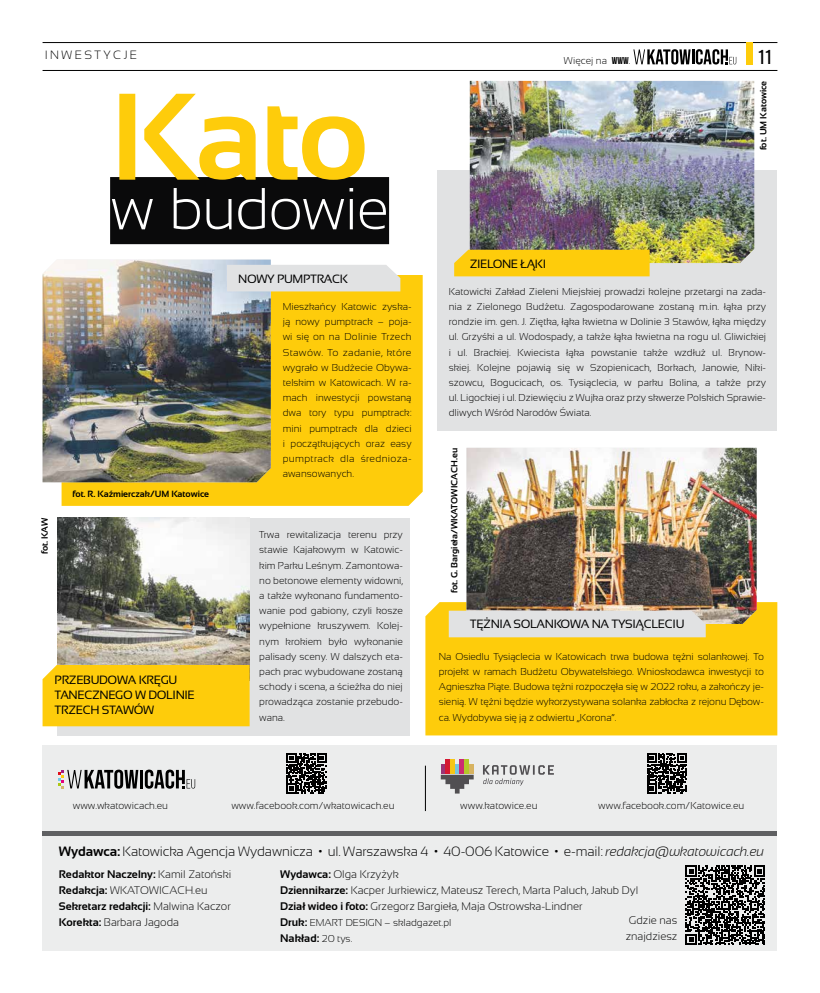
<style>
.page{position:relative;width:820px;height:993px;background:#fff}
.page>*{position:absolute;margin:0;border:0;box-sizing:border-box;transform-origin:0 0}
.t1{font:700 123px "Sansation";color:#fecc0b}
.t2{font:300 59.1px "Sansation";letter-spacing:-.02em;color:#fff}
.t3{font:17px "Oswald";color:#000}
.t4{font:300 13.5px "Sansation";letter-spacing:-.01em;color:#000}
.t5{font:12px/15px "Sansation";letter-spacing:-.03em;color:#000}
.t6{font:300 12px "Sansation";letter-spacing:.2em;color:#000}
.t7{font:300 11px/16px "Sansation";color:#000}
.t8{font:700 11px "Sansation";color:#000}
.t9{font:300 10px/15.2px "Sansation";color:#000;text-align:justify}
.t10{font:700 9px "Sansation";color:#000}
.s1{font-family:"Bebas Neue";font-weight:400}
.s2{font-weight:700}
.s3{font-style:italic}
.s4{font-weight:700;font-size:11px}
.s5{font-weight:300;font-size:10px}
</style>
<div class="page">
<hr style="left:43px;top:42px;width:734px;height:1px;background:#000">
<svg style="left:633px;top:49px;width:103px;height:15px"></svg>
<hr style="left:43px;top:70px;width:734px;height:1px;background:#000">
<div style="left:746px;top:43px;width:6px;height:22px;background:#fecc0b"></div>
<div style="left:43px;top:835px;width:734px;height:115px;background:#eceded"></div>
<div style="left:43px;top:830px;width:734px;height:5px;background:#5f6062"></div>
<div style="left:43px;top:744px;width:734px;height:86px;background:#eceded"></div>
<hr style="left:425px;top:765px;width:1px;height:45px;background:#000">
<div style="left:445px;top:759px;width:5px;height:14px;background:#d51831"></div>
<hr style="left:450px;top:759px;width:4px;height:14px;background:#f6c617">
<div style="left:459px;top:759px;width:5px;height:14px;background:#cd2a72"></div>
<div style="left:464px;top:759px;width:5px;height:14px;background:#b4c82a"></div>
<svg style="left:440px;top:764px;width:33px;height:29px"></svg>
<svg style="left:483px;top:765px;width:70px;height:20px"></svg>
<svg style="left:58px;top:769px;width:80px;height:19px"></svg>
<hr style="left:140px;top:769px;width:3px;height:19px;background:#000">
<svg style="left:145px;top:769px;width:50px;height:19px"></svg>
<svg style="left:647px;top:753px;width:39px;height:40px"></svg>
<svg style="left:286px;top:753px;width:40px;height:40px"></svg>
<svg style="left:685px;top:865px;width:79px;height:79px"></svg>
<div style="left:110px;top:177px;width:279px;height:67px;background:#0a0a0b"></div>
<div style="left:62px;top:275px;width:360px;height:230px;background:#fecc0b"></div>
<div style="left:437px;top:170px;width:340px;height:260px;background:#e1e2e3"></div>
<div style="left:425px;top:602px;width:352px;height:133px;background:#fecc0b"></div>
<div style="left:58px;top:517px;width:352px;height:218px;background:#e1e2e3"></div>
<img style="left:469px;top:81px;width:285px;height:182px">
<img style="left:43px;top:259px;width:228px;height:223px">
<img style="left:466px;top:447px;width:290px;height:176px">
<img style="left:58px;top:517px;width:191px;height:147px">
<div style="left:454px;top:250px;width:195px;height:26px;background:#fecc0b"></div>
<div style="left:227px;top:265px;width:173px;height:26px;background:#e1e2e3"></div>
<div style="left:43px;top:664px;width:206px;height:62px;background:#fecc0b"></div>
<div style="left:448px;top:610px;width:257px;height:27px;background:#e1e2e3"></div>
<p class="t6" style="left:45px;top:48px;width:94px">I NWESTYCJE</p>
<h1 class="t1" style="left:110px;top:68px;width:260px">Kato</h1>
<h2 class="t2" style="left:110px;top:176px;width:280px">w budowie</h2>
<p class="t10" style="left:40px;top:554px;width:37px;rotate:-90deg">fot. KAW</p>
<p class="t10" style="left:72px;top:489px;width:138px">fot. R. Kaźmierczak/UM Katowice</p>
<p class="t5" style="left:55px;top:672px;width:142px">PRZEBUDOWA KRĘGU<br>TANECZNEGO W DOLINIE<br>TRZECH STAWÓW</p>
<p class="t5" style="left:238px;top:271px;width:111px">N OWY PUM PTRACK</p>
<p class="t9" style="left:283px;top:299px;width:130px">Mieszkańcy Katowic zyska&shy;ją nowy pumptrack – poja&shy;wi się on na Dolinie Trzech Stawów. To zadanie, które wygrało w Budżecie Obywa&shy;telskim w Katowicach. W ra&shy;mach inwestycji powstaną dwa tory typu pumptrack: mini pumptrack dla dzieci i początkujących oraz easy pumptrack dla średnioza&shy;awansowanych.</p>
<p class="t9" style="left:259px;top:527px;width:145px">Trwa rewitalizacja terenu przy stawie Kajakowym w Katowic&shy;kim Parku Leśnym. Zamontowa&shy;no betonowe elementy widowni, a także wykonano fundamento&shy;wanie pod gabiony, czyli kosze wypełnione kruszywem. Kolej&shy;nym krokiem było wykonanie palisady sceny. W dalszych eta&shy;pach prac wybudowane zostaną schody i scena, a ścieżka do niej prowadząca zostanie przebudo&shy;wana.</p>
<p class="t9" style="left:563px;top:53px;width:68px">Więcej na <span class="s1">WWW</span>.</p>
<h3 class="t3" style="left:758px;top:42px;width:15px">11</h3>
<p class="t5" style="left:469px;top:257px;width:78px">ZIELONE ŁĄKI</p>
<p class="t10" style="left:758px;top:150px;width:71px;rotate:-90deg">fot. UM Katowice</p>
<p class="t9" style="left:448px;top:283px;width:319px">Katowicki Zakład Zieleni Miejskiej prowadzi kolejne przetargi na zada&shy;nia z Zielonego Budżetu. Zagospodarowane zostaną m.in. łąka przy rondzie im. gen. J. Ziętka, łąka kwietna w Dolinie 3 Stawów, łąka między ul. Grzyśki a ul. Wodospady, a także łąka kwietna na rogu ul. Gliwickiej i ul. Brackiej. Kwiecista łąka powstanie także wzdłuż ul. Brynow&shy;skiej. Kolejne pojawią się w Szopienicach, Borkach, Janowie, Niki&shy;szowcu, Bogucicach, os. Tysiąclecia, w parku Bolina, a także przy ul. Ligockiej i ul. Dziewięciu z Wujka oraz przy skwerze Polskich Sprawie&shy;dliwych Wśród Narodów Świata.</p>
<p class="t10" style="left:449px;top:593px;width:147px;rotate:-90deg">fot. G. Bargieła/WKATOWICACH.eu</p>
<p class="t5" style="left:469px;top:616px;width:216px">TĘŻNIA SOLANKOWA NA TYSIĄCLECIU</p>
<p class="t9" style="left:438px;top:648px;width:326px">Na Osiedlu Tysiąclecia w Katowicach trwa budowa tężni solankowej. To projekt w ramach Budżetu Obywatelskiego. Wnioskodawca inwestycji to Agnieszka Piąte. Budowa tężni rozpoczęła się w 2022 roku, a zakończy je&shy;sienią. W tężni będzie wykorzystywana solanka zabłocka z rejonu Dębow&shy;ca. Wydobywa się ją z odwiertu „Korona”.</p>
<p class="t9" style="left:73px;top:797px;width:97px">www.wkatowicach.eu</p>
<p class="t9" style="left:231px;top:797px;width:164px">www.facebook.com/wkatowicach.eu</p>
<p class="t9" style="left:460px;top:797px;width:79px">www.katowice.eu</p>
<p class="t9" style="left:598px;top:797px;width:147px">www.facebook.com/Katowice.eu</p>
<h3 class="t4" style="left:59px;top:844px;width:706px"><span class="s2">Wydawca:</span> Katowicka Agencja Wydawnicza • ul. Warszawska 4 • 40-006 Katowice • e-mail: <span class="s3">redakcja@wkatowicach.eu</span></h3>
<p class="t7" style="left:59px;top:866px;width:174px"><span class="s2">Redaktor Naczelny:</span> Kamil Zatoński<br><span class="s2">Redakcja:</span> WKATOWI CACH.eu<br><span class="s2">Sekretarz redakcji:</span> Malwina Kaczor<br><span class="s2">Korekta:</span> Barbara Jagoda</p>
<p class="t7" style="left:280px;top:865px;width:359px"><span class="s2">Wydawca:</span> Olga Krzyżyk<br><span class="s2">Dziennikarze:</span> Kacper Jurkiewicz, Mateusz Terech, Marta Paluch, Jakub Dyl<br><span class="s2">Dział wideo i foto:</span> Grzegorz Bargieła, Maja Ostrowska-Lindner</p>
<p class="t9" style="left:280px;top:914px;width:173px"><span class="s4">Druk:</span> EMART DESIGN – skladgazet.pl</p>
<p class="t8" style="left:280px;top:931px;width:74px">Nakład: <span class="s5">20 tys.</span></p>
<p class="t7" style="left:625px;top:911px;width:53px">Gdzie nas znajdziesz</p>
</div>
